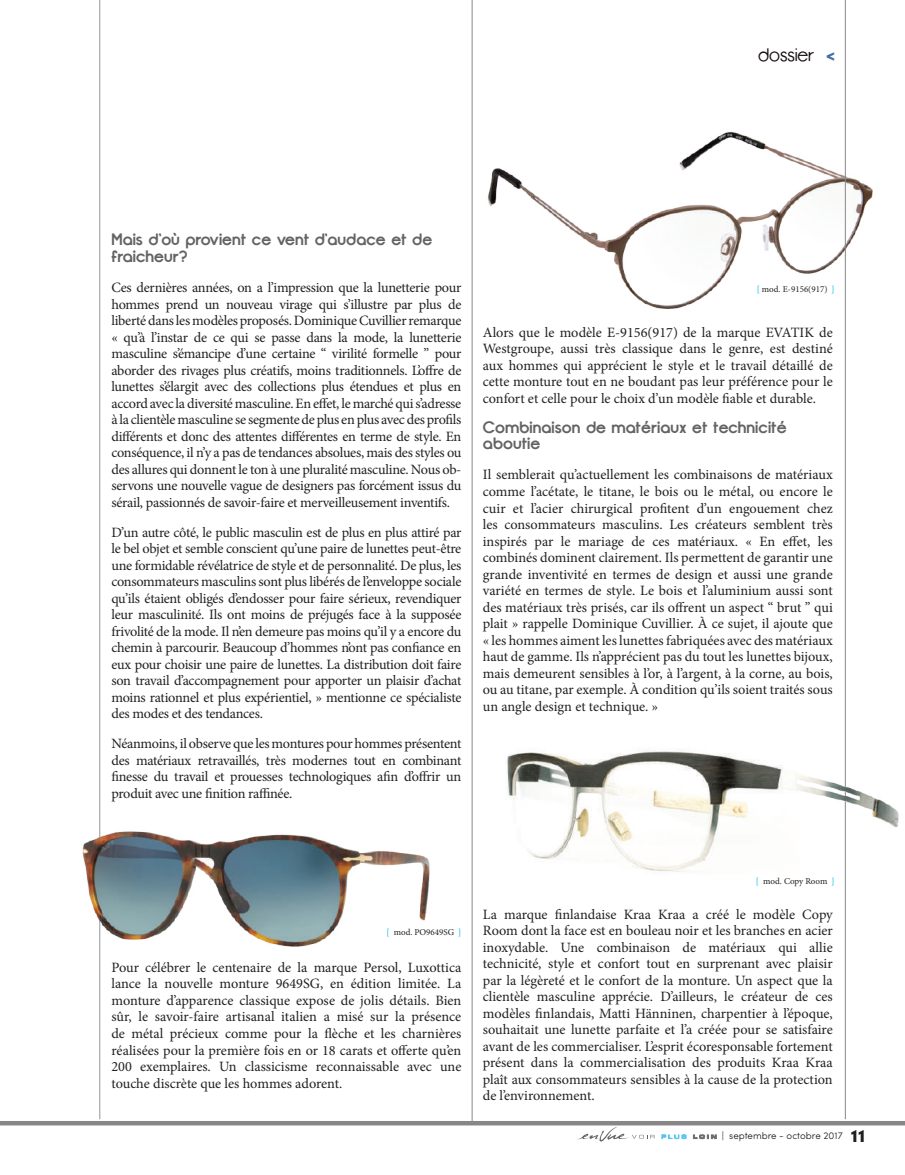
<style>
.page{position:relative;width:905px;height:1175px;background:#fff}
.page>*{position:absolute;margin:0;border:0;box-sizing:border-box;transform-origin:0 0}
.t1{font:18px "Opificio";color:#160f11}
.t2{font:700 16.5px/16.5px "Opificio";color:#636366}
.t3{font:14.25px/16.5px "Minion Pro";letter-spacing:-.01em;color:#231f20;text-align:justify}
.t4{font:300 9.75px "Sofia Pro";color:#231f20}
.t5{font:9px "Minion Pro";color:#231f20}
.s1{font-weight:700;color:#436fa8}
.s2{color:#00aeef}
.s3{font-weight:900;font-size:18px}
</style>
<div class="page">
<svg style="left:661px;top:1134px;width:25px;height:5px"></svg>
<svg style="left:692px;top:1134px;width:25px;height:5px"></svg>
<svg style="left:577px;top:1127px;width:77px;height:14px"></svg>
<img style="left:472px;top:110px;width:401px;height:220px">
<hr style="left:99px;top:0;width:1px;height:1119px;background:#939598">
<hr style="left:844px;top:0;width:1px;height:1119px;background:#888788">
<hr style="left:471px;top:0;width:1px;height:1123px;background:#888788">
<div style="left:0;top:1120px;width:904px;height:5px;background:#888788"></div>
<img style="left:82px;top:780px;width:348px;height:210px">
<img style="left:507px;top:730px;width:392px;height:170px">
<p class="t1" style="left:758px;top:45px;width:78px">dossier <span class="s1">&lt;</span></p>
<p class="t2" style="left:111px;top:232px;width:322px">Mais d’où provient ce vent d’audace et de fraicheur?</p>
<p class="t3" style="left:111px;top:279px;width:351px">Ces dernières années, on a l’impression que la lunetterie pour hommes prend un nouveau virage qui s’illustre par plus de liberté dans les modèles proposés. Dominique Cuvillier remarque « qu’à l’instar de ce qui se passe dans la mode, la lunetterie masculine s’émancipe d’une certaine “ virilité formelle ” pour aborder des rivages plus créatifs, moins traditionnels. L’offre de lunettes s’élargit avec des collections plus étendues et plus en accord avec la diversité masculine. En effet, le marché qui s’adresse à la clientèle masculine se segmente de plus en plus avec des profils différents et donc des attentes différentes en terme de style. En conséquence, il n’y a pas de tendances absolues, mais des styles ou des allures qui donnent le ton à une pluralité masculine. Nous ob&shy;servons une nouvelle vague de designers pas forcément issus du sérail, passionnés de savoir-faire et merveilleusement inventifs.</p>
<p class="t3" style="left:111px;top:524px;width:351px">D’un autre côté, le public masculin est de plus en plus attiré par le bel objet et semble conscient qu’une paire de lunettes peut-être une formidable révélatrice de style et de personnalité. De plus, les consommateurs masculins sont plus libérés de l’enveloppe sociale qu’ils étaient obligés d’endosser pour faire sérieux, revendiquer leur masculinité. Ils ont moins de préjugés face à la supposée frivolité de la mode. Il n’en demeure pas moins qu’il y a encore du chemin à parcourir. Beaucoup d’hommes n’ont pas confiance en eux pour choisir une paire de lunettes. La distribution doit faire son travail d’accompagnement pour apporter un plaisir d’achat moins rationnel et plus expérientiel, » mentionne ce spécialiste des modes et des tendances.</p>
<p class="t3" style="left:111px;top:735px;width:351px">Néanmoins, il observe que les montures pour hommes présentent des matériaux retravaillés, très modernes tout en combinant finesse du travail et prouesses technologiques afin d’offrir un produit avec une finition raffinée.</p>
<p class="t5" style="left:756px;top:282px;width:79px"><span class="s2">[</span> mod. E-9156(917) <span class="s2">]</span></p>
<p class="t3" style="left:483px;top:324px;width:351px">Alors que le modèle E-9156(917) de la marque EVATIK de Westgroupe, aussi très classique dans le genre, est destiné aux hommes qui apprécient le style et le travail détaillé de cette monture tout en ne boudant pas leur préférence pour le confort et celle pour le choix d’un modèle fiable et durable.</p>
<p class="t2" style="left:483px;top:419px;width:305px">Combinaison de matériaux et technicité aboutie</p>
<p class="t3" style="left:483px;top:467px;width:351px">Il semblerait qu’actuellement les combinaisons de matériaux comme l’acétate, le titane, le bois ou le métal, ou encore le cuir et l’acier chirurgical profitent d’un engouement chez les consommateurs masculins. Les créateurs semblent très inspirés par le mariage de ces matériaux. « En effet, les combinés dominent clairement. Ils permettent de garantir une grande inventivité en termes de design et aussi une grande variété en termes de style. Le bois et l’aluminium aussi sont des matériaux très prisés, car ils offrent un aspect “ brut ” qui plait » rappelle Dominique Cuvillier. À ce sujet, il ajoute que « les hommes aiment les lunettes fabriquées avec des matériaux haut de gamme. Ils n’apprécient pas du tout les lunettes bijoux, mais demeurent sensibles à l’or, à l’argent, à la corne, au bois, ou au titane, par exemple. À condition qu’ils soient traités sous un angle design et technique. »</p>
<p class="t5" style="left:386px;top:926px;width:76px"><span class="s2">[</span> mod. PO9649SG <span class="s2">]</span></p>
<p class="t3" style="left:111px;top:959px;width:351px">Pour célébrer le centenaire de la marque Persol, Luxottica lance la nouvelle monture 9649SG, en édition limitée. La monture d’apparence classique expose de jolis détails. Bien sûr, le savoir-faire artisanal italien a misé sur la présence de métal précieux comme pour la flèche et les charnières réalisées pour la première fois en or 18 carats et offerte qu’en 200 exemplaires. Un classicisme reconnaissable avec une touche discrète que les hommes adorent.</p>
<p class="t5" style="left:756px;top:875px;width:80px"><span class="s2">[</span> mod. Copy Room <span class="s2">]</span></p>
<p class="t3" style="left:483px;top:906px;width:351px">La marque finlandaise Kraa Kraa a créé le modèle Copy Room dont la face est en bouleau noir et les branches en acier inoxydable. Une combinaison de matériaux qui allie technicité, style et confort tout en surprenant avec plaisir par la légèreté et le confort de la monture. Un aspect que la clientèle masculine apprécie. D’ailleurs, le créateur de ces modèles finlandais, Matti Hänninen, charpentier à l’époque, souhaitait une lunette parfaite et l’a créée pour se satisfaire avant de les commercialiser. L’esprit écoresponsable fortement présent dans la commercialisation des produits Kraa Kraa plaît aux consommateurs sensibles à la cause de la protection de l’environnement.</p>
<p class="t4" style="left:721px;top:1128px;width:145px">| septembre - octobre 2017 <span class="s3">11</span></p>
</div>
